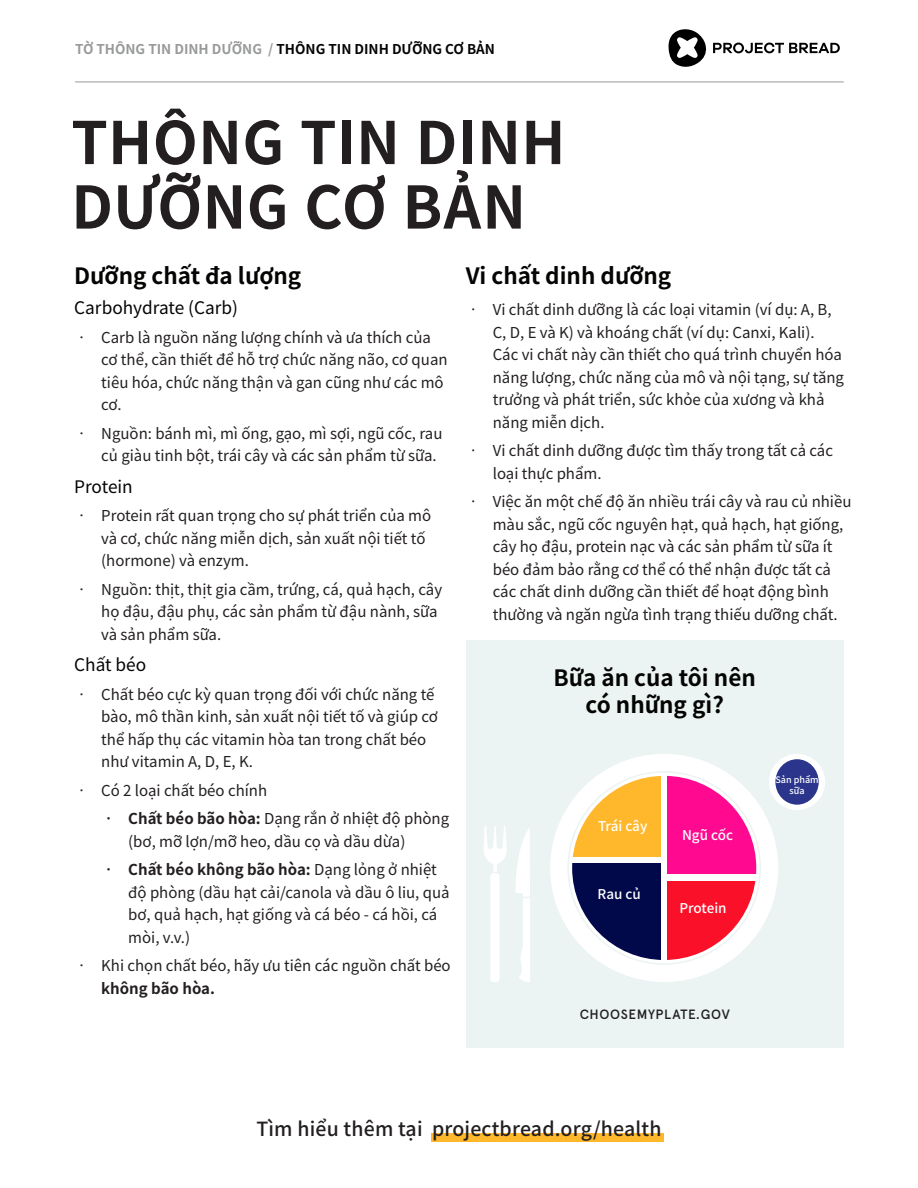
<style>
.page{position:relative;width:918px;height:1188px;background:#fff}
.page>*{position:absolute;margin:0;border:0;box-sizing:border-box;transform-origin:0 0}
.t1{font:700 58.5px/64.5px "Noto Sans CJ Ksc";letter-spacing:.005em;color:#231f20}
.Stat_Call-Out_Body{font:700 22.5px/27px "Noto Sans CJ Ksc";color:#040503;text-align:center}
.t2{font:500 19.5px "Noto Sans CJ Ksc";letter-spacing:.01em;color:#231f20}
.Stat_Call-Out_Body-2{font:17.25px "Noto Sans CJ Ksc";color:#040503}
.t3{font:15px/22.5px "Noto Sans CJ Ksc";color:#231f20}
.Large_Headline{font:700 13.5px "Noto Sans CJ Ksc";color:#040503}
.Subhead{font:500 13.5px "Noto Sans CJ Kjp";color:#fff}
.t4{font:500 13.5px "Apercu";letter-spacing:.04em;color:#231f20}
.Subhead-2{font:500 9px/10.5px "Noto Sans CJ Kjp";color:#fff;text-align:center}
.s1{color:#989999}
.s2{font-weight:700}
</style>
<div class="page">
<div style="left:431px;top:1133px;width:232px;height:9px;background:#ffb72b"></div>
<hr style="left:75px;top:82px;width:769px;height:1px;background:#989999">
<svg style="left:713px;top:43px;width:127px;height:10px"></svg>
<svg style="left:668px;top:29px;width:38px;height:38px"></svg>
<div style="left:466px;top:640px;width:378px;height:408px;background:#ebf4f3"></div>
<div style="left:550px;top:754px;width:228px;height:228px;background:#fff;border-radius:50%"></div>
<svg style="left:572px;top:776px;width:89px;height:81px;fill:#ffb72b"></svg>
<svg style="left:572px;top:863px;width:89px;height:97px;fill:#02094b"></svg>
<svg style="left:667px;top:776px;width:89px;height:98px;fill:#fe0990"></svg>
<svg style="left:667px;top:881px;width:89px;height:79px;fill:#fa1129"></svg>
<svg style="left:515px;top:828px;width:15px;height:154px"></svg>
<svg style="left:484px;top:826px;width:23px;height:156px"></svg>
<div style="left:769px;top:754px;width:56px;height:56px;background:#fff;border-radius:50%"></div>
<div style="left:775px;top:759px;width:44px;height:46px;background:#2b358c;border-radius:50%"></div>
<p class="Large_Headline" style="left:75px;top:42px;width:422px"><span class="s1">TỜ THÔNG TIN DINH DƯỠNG /</span> THÔNG TIN DINH DƯỠNG CƠ BẢN</p>
<p class="t1" style="left:71px;top:112px;width:496px">THÔNG TIN DINH<br>DƯỠNG CƠ BẢN</p>
<p class="Stat_Call-Out_Body" style="left:74px;top:263px;width:229px">Dưỡng chất đa lượng</p>
<p class="Stat_Call-Out_Body-2" style="left:74px;top:298px;width:165px">Carbohydrate (Carb)</p>
<p class="t3" style="left:101px;top:326px;width:348px;text-indent:-27px">• Carb là nguồn năng lượng chính và ưa thích của cơ thể, cần thiết để hỗ trợ chức năng não, cơ quan tiêu hóa, chức năng thận và gan cũng như các mô cơ.</p>
<p class="t3" style="left:101px;top:422px;width:343px;text-indent:-27px">• Nguồn: bánh mì, mì ống, gạo, mì sợi, ngũ cốc, rau củ giàu tinh bột, trái cây và các sản phẩm từ sữa.</p>
<p class="Stat_Call-Out_Body-2" style="left:74px;top:477px;width:60px">Protein</p>
<p class="t3" style="left:101px;top:505px;width:332px;text-indent:-27px">• Protein rất quan trọng cho sự phát triển của mô và cơ, chức năng miễn dịch, sản xuất nội tiết tố (hormone) và enzym.</p>
<p class="t3" style="left:101px;top:578px;width:342px;text-indent:-27px">• Nguồn: thịt, thịt gia cầm, trứng, cá, quả hạch, cây họ đậu, đậu phụ, các sản phẩm từ đậu nành, sữa và sản phẩm sữa.</p>
<p class="Stat_Call-Out_Body-2" style="left:74px;top:655px;width:73px">Chất béo</p>
<p class="t3" style="left:101px;top:683px;width:338px;text-indent:-27px">• Chất béo cực kỳ quan trọng đối với chức năng tế bào, mô thần kinh, sản xuất nội tiết tố và giúp cơ thể hấp thụ các vitamin hòa tan trong chất béo như vitamin A, D, E, K.</p>
<p class="t3" style="left:74px;top:779px;width:194px">• Có 2 loại chất béo chính</p>
<p class="t3" style="left:128px;top:808px;width:322px;text-indent:-27px"><span class="s2">• Chất béo bão hòa:</span> Dạng rắn ở nhiệt độ phòng (bơ, mỡ lợn/mỡ heo, dầu cọ và dầu dừa)</p>
<p class="t3" style="left:128px;top:859px;width:323px;text-indent:-27px"><span class="s2">• Chất béo không bão hòa:</span> Dạng lỏng ở nhiệt độ phòng (dầu hạt cải/canola và dầu ô liu, quả bơ, quả hạch, hạt giống và cá béo - cá hồi, cá mòi, v.v.)</p>
<p class="t3" style="left:101px;top:955px;width:351px;text-indent:-27px">• Khi chọn chất béo, hãy ưu tiên các nguồn chất béo <span class="s2">không bão hòa.</span></p>
<p class="Stat_Call-Out_Body" style="left:466px;top:263px;width:207px">Vi chất dinh dưỡng</p>
<p class="t3" style="left:493px;top:299px;width:353px;text-indent:-27px">• Vi chất dinh dưỡng là các loại vitamin (ví dụ: A, B, C, D, E và K) và khoáng chất (ví dụ: Canxi, Kali).<br>Các vi chất này cần thiết cho quá trình chuyển hóa năng lượng, chức năng của mô và nội tạng, sự tăng trưởng và phát triển, sức khỏe của xương và khả năng miễn dịch.</p>
<p class="t3" style="left:493px;top:440px;width:342px;text-indent:-27px">• Vi chất dinh dưỡng được tìm thấy trong tất cả các loại thực phẩm.</p>
<p class="t3" style="left:493px;top:491px;width:360px;text-indent:-27px">• Việc ăn một chế độ ăn nhiều trái cây và rau củ nhiều màu sắc, ngũ cốc nguyên hạt, quả hạch, hạt giống, cây họ đậu, protein nạc và các sản phẩm từ sữa ít béo đảm bảo rằng cơ thể có thể nhận được tất cả các chất dinh dưỡng cần thiết để hoạt động bình thường và ngăn ngừa tình trạng thiếu dưỡng chất.</p>
<p class="Stat_Call-Out_Body" style="left:554px;top:665px;width:204px">Bữa ăn của tôi nên có những gì?</p>
<p class="Subhead" style="left:598px;top:818px;width:51px">Trái cây</p>
<p class="Subhead" style="left:598px;top:886px;width:45px">Rau củ</p>
<p class="Subhead" style="left:682px;top:827px;width:53px">Ngũ cốc</p>
<p class="Subhead" style="left:680px;top:901px;width:49px">Protein</p>
<p class="Subhead-2" style="left:775px;top:775px;width:45px">Sản phẩm sữa</p>
<p class="t4" style="left:580px;top:1006px;width:152px">CHOOSEMYPLATE.GOV</p>
<p class="t2" style="left:256px;top:1118px;width:407px">Tìm hiểu thêm tại projectbread.org/health</p>
</div>
